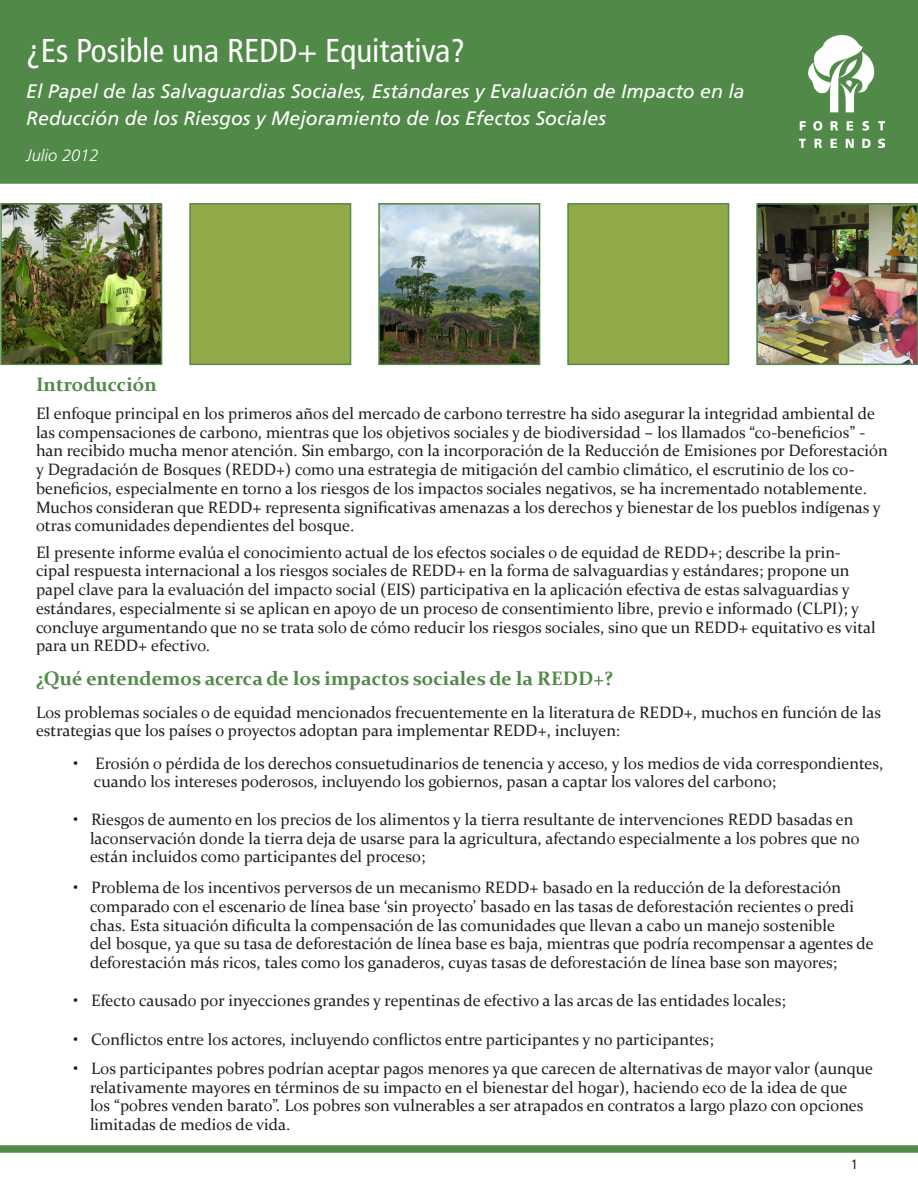
<style>
.page{position:relative;width:918px;height:1188px;background:#fff}
.page>*{position:absolute;margin:0;border:0;box-sizing:border-box;transform-origin:0 0}
.t1{font:condensed 33px "Frutiger";color:#fff}
.t2{font:italic 19.5px/27px "Frutiger";color:#fff}
.t3{font:700 19.5px "Constantia";color:#518948}
.t4{font:16.5px/18.8px "Constantia";color:#231f20}
.t5{font:italic 300 16.5px "Frutiger";color:#fff}
.t6{font:condensed 13.5px "Frutiger";color:#231f20}
</style>
<div class="page">
<div style="left:0;top:0;width:918px;height:183px;background:#518948"></div>
<div style="left:0;top:0;width:918px;height:184px;border:2px solid #518948"></div>
<div style="left:0;top:1146px;width:918px;height:6px;background:#518948"></div>
<div style="left:0;top:1145px;width:918px;height:8px;border:2px solid #518948"></div>
<img style="left:799px;top:36px;width:86px;height:111px">
<img style="left:3px;top:206px;width:156px;height:156px">
<div style="left:0;top:203px;width:162px;height:162px;border:2px solid #518948"></div>
<div style="left:567px;top:203px;width:162px;height:162px;background:#92a948;border:2px solid #518948"></div>
<img style="left:759px;top:206px;width:156px;height:156px">
<div style="left:756px;top:203px;width:162px;height:162px;border:2px solid #518948"></div>
<div style="left:189px;top:203px;width:162px;height:162px;background:#92a948;border:2px solid #548948"></div>
<img style="left:381px;top:206px;width:156px;height:156px">
<div style="left:378px;top:203px;width:162px;height:162px;border:2px solid #518948"></div>
<h1 class="t1" style="left:26px;top:31px;width:440px">¿Es Posible una REDD+ Equitativa?</h1>
<p class="t2" style="left:26px;top:77px;width:720px">El Papel de las Salvaguardias Sociales, Estándares y Evaluación de Impacto en la<br>Reducción de los Riesgos y Mejoramiento de los Efectos Sociales</p>
<p class="t5" style="left:26px;top:145px;width:74px">Julio 2012</p>
<p class="t3" style="left:36px;top:371px;width:122px">Introducción</p>
<p class="t4" style="left:36px;top:403px;width:853px">El enfoque principal en los primeros años del mercado de carbono terrestre ha sido asegurar la integridad ambiental de las compensaciones de carbono, mientras que los objetivos sociales y de biodiversidad – los llamados “co-beneficios” - han recibido mucha menor atención. Sin embargo, con la incorporación de la Reducción de Emisiones por Deforestación y Degradación de Bosques (REDD+) como una estrategia de mitigación del cambio climático, el escrutinio de los co&shy;beneficios, especialmente en torno a los riesgos de los impactos sociales negativos, se ha incrementado notablemente.<br>Muchos consideran que REDD+ representa significativas amenazas a los derechos y bienestar de los pueblos indígenas y otras comunidades dependientes del bosque.</p>
<p class="t4" style="left:36px;top:542px;width:841px">El presente informe evalúa el conocimiento actual de los efectos sociales o de equidad de REDD+; describe la prin&shy;cipal respuesta internacional a los riesgos sociales de REDD+ en la forma de salvaguardias y estándares; propone un papel clave para la evaluación del impacto social (EIS) participativa en la aplicación efectiva de estas salvaguardias y estándares, especialmente si se aplican en apoyo de un proceso de consentimiento libre, previo e informado (CLPI); y concluye argumentando que no se trata solo de cómo reducir los riesgos sociales, sino que un REDD+ equitativo es vital para un REDD+ efectivo.</p>
<p class="t3" style="left:36px;top:665px;width:579px">¿Qué entendemos acerca de los impactos sociales de la REDD+?</p>
<p class="t4" style="left:36px;top:702px;width:847px">Los problemas sociales o de equidad mencionados frecuentemente en la literatura de REDD+, muchos en función de las estrategias que los países o proyectos adoptan para implementar REDD+, incluyen:</p>
<p class="t4" style="left:94px;top:753px;width:791px;text-indent:-20px">• Erosión o pérdida de los derechos consuetudinarios de tenencia y acceso, y los medios de vida correspondientes, cuando los intereses poderosos, incluyendo los gobiernos, pasan a captar los valores del carbono;</p>
<p class="t4" style="left:90px;top:809px;width:771px;text-indent:-16px">• Riesgos de aumento en los precios de los alimentos y la tierra resultante de intervenciones REDD basadas en laconservación donde la tierra deja de usarse para la agricultura, afectando especialmente a los pobres que no están incluidos como participantes del proceso;</p>
<p class="t4" style="left:90px;top:877px;width:785px;text-indent:-16px">• Problema de los incentivos perversos de un mecanismo REDD+ basado en la reducción de la deforestación comparado con el escenario de línea base ‘sin proyecto’ basado en las tasas de deforestación recientes o predi chas. Esta situación dificulta la compensación de las comunidades que llevan a cabo un manejo sostenible<br>del bosque, ya que su tasa de deforestación de línea base es baja, mientras que podría recompensar a agentes de deforestación más ricos, tales como los ganaderos, cuyas tasas de deforestación de línea base son mayores;</p>
<p class="t4" style="left:74px;top:991px;width:714px">• Efecto causado por inyecciones grandes y repentinas de efectivo a las arcas de las entidades locales;</p>
<p class="t4" style="left:74px;top:1029px;width:642px">• Conflictos entre los actores, incluyendo conflictos entre participantes y no participantes;</p>
<p class="t4" style="left:90px;top:1058px;width:785px;text-indent:-16px">• Los participantes pobres podrían aceptar pagos menores ya que carecen de alternativas de mayor valor (aunque relativamente mayores en términos de su impacto en el bienestar del hogar), haciendo eco de la idea de que<br>los “pobres venden barato”. Los pobres son vulnerables a ser atrapados en contratos a largo plazo con opciones limitadas de medios de vida.</p>
<p class="t6" style="left:852px;top:1157px;width:8px">1</p>
</div>
